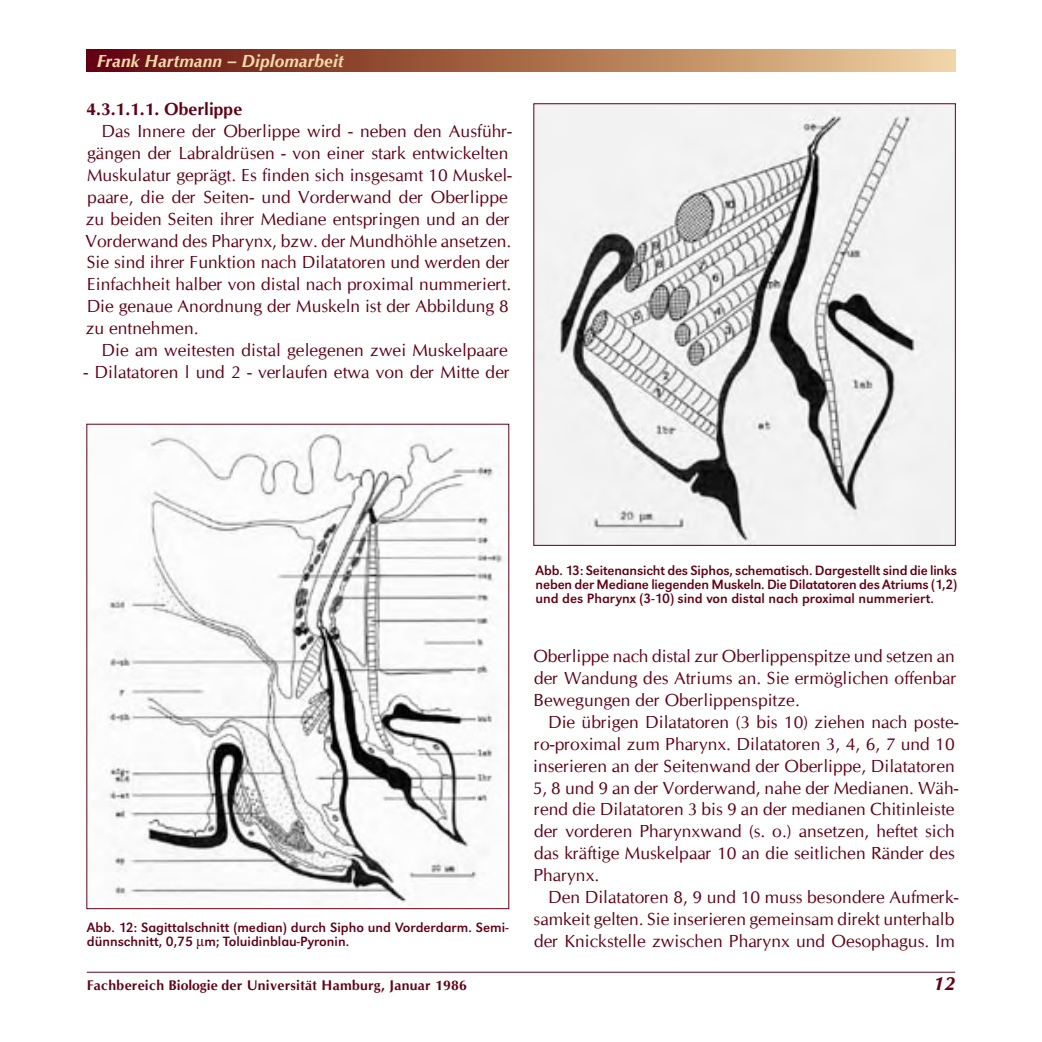
<style>
.page{position:relative;width:1042px;height:1042px;background:#fff}
.page>*{position:absolute;margin:0;border:0;box-sizing:border-box;transform-origin:0 0}
.t1{font:italic 700 19.25px "Cg Omega";color:#630014}
._01_Fließtext{font:17.5px/21.9px "Cg Omega";color:#630014}
.t2{font:italic 700 17.5px "Cg Omega";color:#f2d7ab}
._05_Überschrift-Abschnitt2{font:700 17.5px "Cg Omega";color:#630014}
._09__Legende-deutsch{font:14px/14px "URW Grotesk T";color:#630014;text-align:justify}
.t3{font:700 14px "Cg Omega";letter-spacing:.02em;color:#630014}
</style>
<div class="page">
<svg style="left:87px;top:50px;width:868px;height:21px;background:#a76b4e"></svg>
<hr style="left:87px;top:972px;width:868px;height:1px;background:#630014">
<img style="left:108px;top:431px;width:395px;height:472px">
<img style="left:535px;top:105px;width:419px;height:439px">
<p class="t2" style="left:97px;top:51px;width:248px">Frank Hartmann – Diplomarbeit</p>
<p class="_05_Überschrift-Abschnitt2" style="left:86px;top:99px;width:157px">4.3.1.1.1. Oberlippe</p>
<p class="_01_Fließtext" style="left:86px;top:120px;width:428px;text-indent:16px">Das Innere der Oberlippe wird - neben den Ausführ&shy;gängen der Labraldrüsen - von einer stark entwickelten Muskulatur geprägt. Es finden sich insgesamt 10 Muskel&shy;paare, die der Seiten- und Vorderwand der Oberlippe zu beiden Seiten ihrer Mediane entspringen und an der Vorderwand des Pharynx, bzw. der Mundhöhle ansetzen.<br>Sie sind ihrer Funktion nach Dilatatoren und werden der Einfachheit halber von distal nach proximal nummeriert.<br>Die genaue Anordnung der Muskeln ist der Abbildung 8 zu entnehmen.</p>
<p class="_01_Fließtext" style="left:102px;top:339px;width:408px">Die am weitesten distal gelegenen zwei Muskelpaare</p>
<p class="_01_Fließtext" style="left:84px;top:361px;width:428px">- Dilatatoren l und 2 - verlaufen etwa von der Mitte der</p>
<p class="_09__Legende-deutsch" style="left:87px;top:920px;width:423px">Abb. 12: Sagittalschnitt (median) durch Sipho und Vorderdarm. Semi&shy;dünnschnitt, 0,75 µm; Toluidinblau-Pyronin.</p>
<p class="_09__Legende-deutsch" style="left:535px;top:563px;width:423px">Abb. 13: Seitenansicht des Siphos, schematisch. Dargestellt sind die links neben der Mediane liegenden Muskeln. Die Dilatatoren des Atriums (1,2) und des Pharynx (3-10) sind von distal nach proximal nummeriert.</p>
<p class="_01_Fließtext" style="left:533px;top:645px;width:425px;text-align:justify">Oberlippe nach distal zur Oberlippenspitze und setzen an der Wandung des Atriums an. Sie ermöglichen offenbar Bewegungen der Oberlippenspitze.</p>
<p class="_01_Fließtext" style="left:533px;top:711px;width:427px;text-indent:15px">Die übrigen Dilatatoren (3 bis 10) ziehen nach poste&shy;ro-proximal zum Pharynx. Dilatatoren 3, 4, 6, 7 und 10 inserieren an der Seitenwand der Oberlippe, Dilatatoren 5, 8 und 9 an der Vorderwand, nahe der Medianen. Wäh&shy;rend die Dilatatoren 3 bis 9 an der medianen Chitinleiste der vorderen Pharynxwand (s. o.) ansetzen, heftet sich das kräftige Muskelpaar 10 an die seitlichen Ränder des Pharynx.</p>
<p class="_01_Fließtext" style="left:534px;top:886px;width:426px;text-indent:14px">Den Dilatatoren 8, 9 und 10 muss besondere Aufmerk&shy;samkeit gelten. Sie inserieren gemeinsam direkt unterhalb der Knickstelle zwischen Pharynx und Oesophagus. Im</p>
<p class="t3" style="left:87px;top:977px;width:382px">Fachbereich Biologie der Universität Hamburg, Januar 1986</p>
<p class="t1" style="left:933px;top:972px;width:23px">12</p>
</div>
